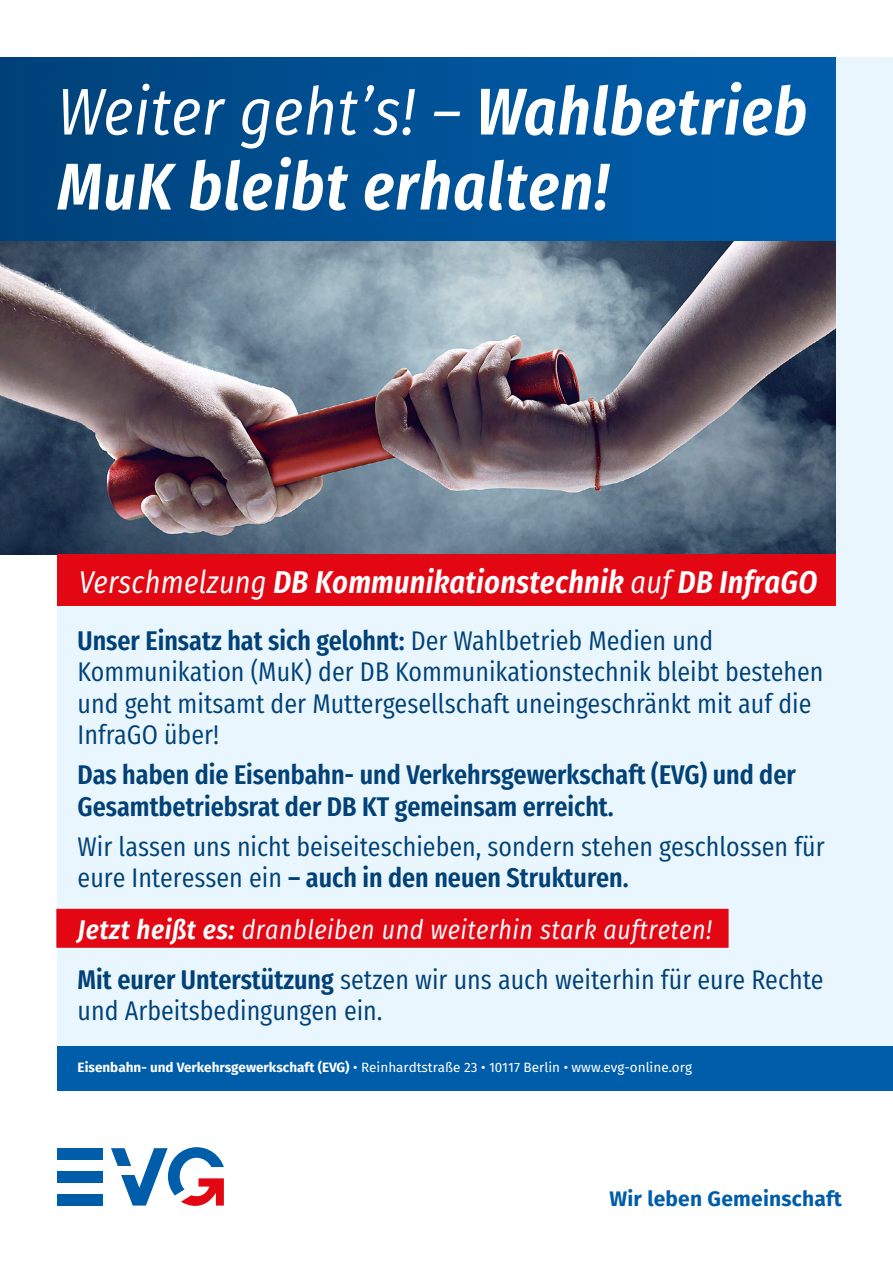
<style>
.page{position:relative;width:893px;height:1263px;background:#fff}
.page>*{position:absolute;margin:0;border:0;box-sizing:border-box;transform-origin:0 0}
.t1{font:italic 600 66px/75px "Fira Sans Condensed";letter-spacing:.02em;color:#fff}
.t2{font:italic 600 31.5px "Fira Sans Condensed";letter-spacing:.01em;color:#fff}
.t3{font:27px/31.5px "Fira Sans Condensed";color:#004177}
.t4{font:italic 27px/49.9px "Fira Sans Condensed";letter-spacing:.02em;color:#fff}
.t5{font:600 27px/31.5px "Fira Sans Condensed";color:#004177}
.t6{font:700 21px "Fira Sans";letter-spacing:.01em;color:#005da9}
.t7{font:13.5px "Fira Sans";color:#fff}
.s1{font-weight:400}
.s2{font-weight:600}
.s3{font-weight:600;font-style:normal;color:#004177}
.s4{font-style:normal;color:#004177}
.s5{font-weight:700}
</style>
<div class="page">
<div style="left:57px;top:57px;width:836px;height:1034px;background:#eaf6fe"></div>
<img style="left:0;top:240px;width:836px;height:315px">
<svg style="left:111px;top:1147px;width:113px;height:59px"></svg>
<div style="left:57px;top:1148px;width:46px;height:12px;background:#005da9"></div>
<div style="left:57px;top:1171px;width:46px;height:11px;background:#005da9"></div>
<div style="left:57px;top:1194px;width:46px;height:11px;background:#005da9"></div>
<div style="left:0;top:57px;width:836px;height:183px;background:linear-gradient(to right,#00437b,#005fae)"></div>
<div style="left:56px;top:909px;width:673px;height:39px;background:#e30613"></div>
<div style="left:57px;top:1046px;width:836px;height:45px;background:#005da9"></div>
<div style="left:57px;top:555px;width:779px;height:51px;background:#e30613"></div>
<h1 class="t1" style="left:57px;top:74px;width:751px"><span class="s1">Weiter geht’s! –</span> Wahlbetrieb<br>MuK bleibt erhalten!</h1>
<p class="t2" style="left:79px;top:560px;width:740px"><span class="s1">Verschmelzung</span> DB Kommunikationstechnik <span class="s1">auf</span> DB InfraGO</p>
<p class="t3" style="left:78px;top:622px;width:747px"><span class="s2">Unser Einsatz hat sich gelohnt:</span> Der Wahlbetrieb Medien und Kommunikation (MuK) der DB Kommunikationstechnik bleibt bestehen und geht mitsamt der Muttergesellschaft uneingeschränkt mit auf die InfraGO über!</p>
<p class="t5" style="left:78px;top:756px;width:720px">Das haben die Eisenbahn- und Verkehrsgewerkschaft (EVG) und der<br>Gesamtbetriebsrat der DB KT gemeinsam erreicht.</p>
<p class="t3" style="left:78px;top:828px;width:749px">Wir lassen uns nicht beiseiteschieben, sondern stehen geschlossen für eure Interessen ein <span class="s2">– auch in den neuen Strukturen.</span></p>
<p class="t4" style="left:78px;top:904px;width:747px"><span class="s2">Jetzt heißt es:</span> dranbleiben und weiterhin stark auftreten!<br><span class="s3">Mit eurer Unterstützung</span> <span class="s4">setzen wir uns auch weiterhin für eure Rechte</span></p>
<p class="t3" style="left:78px;top:992px;width:306px">und Arbeitsbedingungen ein.</p>
<p class="t7" style="left:78px;top:1057px;width:616px"><span class="s5">Eisenbahn- und Verkehrsgewerkschaft (EVG)</span> • Reinhardtstraße 23 • 10117 Berlin • www.evg-online.org</p>
<p class="t6" style="left:609px;top:1180px;width:234px">Wir leben Gemeinschaft</p>
</div>
